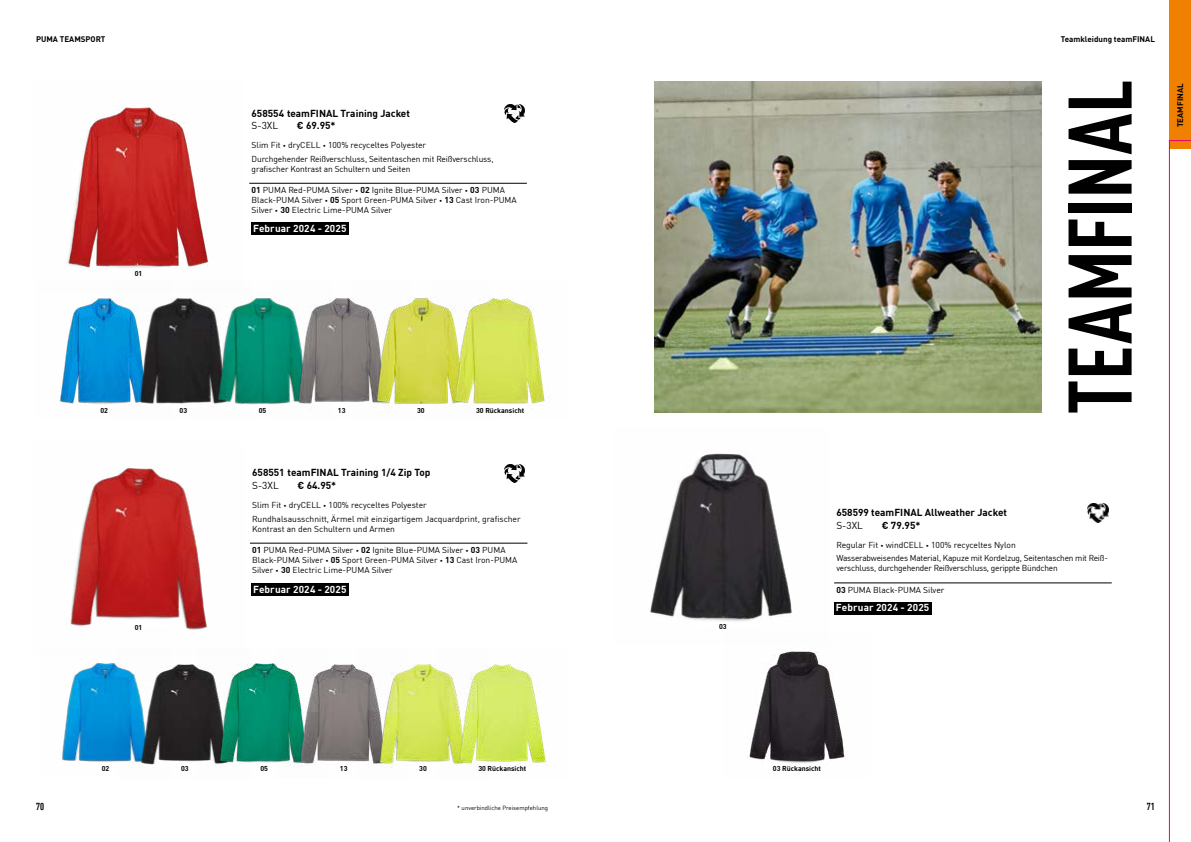
<style>
.page{position:relative;width:1191px;height:842px;background:#fff}
.page>*{position:absolute;margin:0;border:0;box-sizing:border-box;transform-origin:0 0}
.t1{font:700 condensed 88.5px "FFDI Nfor PUMA";letter-spacing:-.005em;color:#000}
.t2{font:700 10px "FFDI Nfor PUMA";color:#000}
.t3{font:700 10px "FFDI Nfor PUMA";letter-spacing:.01em;color:#fff}
.t4{font:10px "FFDI Nfor PUMA";color:#000}
.t5{font:700 condensed 10px "FFDI Nfor PUMA";color:#000}
.t6{font:8.5px/10px "FFDI Nfor PUMA";color:#000}
.t7{font:8.5px/13.4px "FFDI Nfor PUMA";letter-spacing:-.02em;color:#000}
.t8{font:700 8px "FFDI Nfor PUMA";color:#000}
.t9{font:700 7px "FFDI Nfor PUMA";color:#000}
.t10{font:6px "FFDI Nfor PUMA";color:#000}
.s1{font-weight:700;font-size:11px}
.s2{font-weight:700}
</style>
<div class="page">
<img style="left:59px;top:297px;width:56px;height:113px">
<img style="left:115px;top:298px;width:79px;height:106px">
<img style="left:194px;top:298px;width:79px;height:107px">
<img style="left:273px;top:297px;width:79px;height:113px">
<img style="left:352px;top:297px;width:79px;height:112px">
<img style="left:431px;top:298px;width:120px;height:112px">
<img style="left:70px;top:468px;width:137px;height:162px">
<img style="left:62px;top:663px;width:56px;height:99px">
<img style="left:118px;top:664px;width:81px;height:104px">
<img style="left:199px;top:663px;width:79px;height:103px">
<img style="left:278px;top:664px;width:80px;height:104px">
<img style="left:650px;top:453px;width:142px;height:168px">
<img style="left:747px;top:648px;width:101px;height:115px">
<img style="left:67px;top:107px;width:141px;height:161px">
<img style="left:358px;top:664px;width:79px;height:104px">
<img style="left:437px;top:664px;width:109px;height:103px">
<img style="left:654px;top:81px;width:387px;height:332px">
<hr style="left:249px;top:183px;width:278px;height:1px;background:#000">
<hr style="left:250px;top:543px;width:277px;height:1px;background:#000">
<hr style="left:834px;top:583px;width:277px;height:1px;background:#000">
<img style="left:1087px;top:504px;width:21px;height:18px">
<img style="left:504px;top:104px;width:21px;height:19px">
<img style="left:504px;top:464px;width:21px;height:18px">
<div style="left:251px;top:223px;width:98px;height:12px;background:#000"></div>
<div style="left:251px;top:583px;width:98px;height:12px;background:#000"></div>
<div style="left:834px;top:602px;width:97px;height:12px;background:#000"></div>
<div style="left:1169px;top:0;width:22px;height:149px;background:#f08100"></div>
<svg style="left:1169px;top:140px;width:22px;height:702px"></svg>
<p class="t8" style="left:36px;top:33px;width:71px">PUMA TEAMSPORT</p>
<p class="t9" style="left:135px;top:268px;width:9px">01</p>
<p class="t9" style="left:100px;top:405px;width:9px">02</p>
<p class="t9" style="left:180px;top:405px;width:9px">03</p>
<p class="t9" style="left:135px;top:622px;width:9px">01</p>
<p class="t2" style="left:251px;top:105px;width:160px">658554 teamFINAL Training Jacket</p>
<p class="t4" style="left:251px;top:118px;width:28px">S-3XL</p>
<p class="t2" style="left:297px;top:118px;width:40px">€ 69.95*</p>
<p class="t6" style="left:251px;top:138px;width:243px;line-height:13.4px">Slim Fit <span class="s1">·</span> dryCELL <span class="s1">·</span> 100% recyceltes Polyester<br>Durchgehender Reißverschluss, Seitentaschen mit Reißverschluss,</p>
<p class="t6" style="left:251px;top:163px;width:160px">grafischer Kontrast an Schultern und Seiten</p>
<p class="t6" style="left:251px;top:185px;width:267px"><span class="s2">01</span> PUMA Red-PUMA Silver <span class="s1">·</span> <span class="s2">02</span> Ignite Blue-PUMA Silver <span class="s1">·</span> <span class="s2">03</span> PUMA<br>Black-PUMA Silver <span class="s1">·</span> <span class="s2">05</span> Sport Green-PUMA Silver <span class="s1">·</span> <span class="s2">13</span> Cast Iron-PUMA<br>Silver <span class="s1">·</span> <span class="s2">30</span> Electric Lime-PUMA Silver</p>
<p class="t3" style="left:253px;top:221px;width:95px">Februar 2024 - 2025</p>
<p class="t9" style="left:259px;top:405px;width:9px">05</p>
<p class="t9" style="left:338px;top:405px;width:9px">13</p>
<p class="t9" style="left:417px;top:405px;width:9px">30</p>
<p class="t9" style="left:476px;top:405px;width:50px">30 Rückansicht</p>
<p class="t2" style="left:252px;top:465px;width:180px">658551 teamFINAL Training 1/4 Zip Top</p>
<p class="t4" style="left:252px;top:478px;width:28px">S-3XL</p>
<p class="t2" style="left:297px;top:478px;width:40px">€ 64.95*</p>
<p class="t6" style="left:252px;top:498px;width:270px;line-height:13.4px">Slim Fit <span class="s1">·</span> dryCELL <span class="s1">·</span> 100% recyceltes Polyester<br>Rundhalsausschnitt, Ärmel mit einzigartigem Jacquardprint, grafischer</p>
<p class="t6" style="left:252px;top:523px;width:144px">Kontrast an den Schultern und Armen</p>
<p class="t6" style="left:252px;top:544px;width:267px"><span class="s2">01</span> PUMA Red-PUMA Silver <span class="s1">·</span> <span class="s2">02</span> Ignite Blue-PUMA Silver <span class="s1">·</span> <span class="s2">03</span> PUMA<br>Black-PUMA Silver <span class="s1">·</span> <span class="s2">05</span> Sport Green-PUMA Silver <span class="s1">·</span> <span class="s2">13</span> Cast Iron-PUMA<br>Silver <span class="s1">·</span> <span class="s2">30</span> Electric Lime-PUMA Silver</p>
<p class="t3" style="left:253px;top:581px;width:95px">Februar 2024 - 2025</p>
<p class="t9" style="left:719px;top:621px;width:9px">03</p>
<p class="t8" style="left:1060px;top:33px;width:96px">Teamkleidung teamFINAL</p>
<h1 class="t1" style="left:1035px;top:414px;width:336px;rotate:-90deg">TEAMFINAL</h1>
<p class="t8" style="left:1174px;top:127px;width:46px;rotate:-90deg">TEAMFINAL</p>
<p class="t2" style="left:836px;top:505px;width:172px">658599 teamFINAL Allweather Jacket</p>
<p class="t4" style="left:836px;top:518px;width:28px">S-3XL</p>
<p class="t2" style="left:881px;top:517px;width:40px">€ 79.95*</p>
<p class="t7" style="left:836px;top:538px;width:273px">Regular Fit <span class="s1">·</span> windCELL <span class="s1">·</span> 100% recyceltes Nylon<br>Wasserabweisendes Material, Kapuze mit Kordelzug, Seitentaschen mit Reiß-</p>
<p class="t7" style="left:836px;top:561px;width:223px">verschluss, durchgehender Reißverschluss, gerippte Bündchen</p>
<p class="t6" style="left:836px;top:584px;width:109px"><span class="s2">03</span> PUMA Black-PUMA Silver</p>
<p class="t3" style="left:836px;top:600px;width:95px">Februar 2024 - 2025</p>
<p class="t9" style="left:102px;top:763px;width:9px">02</p>
<p class="t9" style="left:181px;top:763px;width:9px">03</p>
<p class="t9" style="left:260px;top:763px;width:9px">05</p>
<p class="t9" style="left:340px;top:763px;width:9px">13</p>
<p class="t9" style="left:773px;top:763px;width:50px">03 Rückansicht</p>
<p class="t9" style="left:419px;top:763px;width:9px">30</p>
<p class="t9" style="left:478px;top:763px;width:50px">30 Rückansicht</p>
<p class="t5" style="left:36px;top:799px;width:10px">70</p>
<p class="t5" style="left:1147px;top:799px;width:9px">71</p>
<p class="t10" style="left:457px;top:803px;width:92px">* unverbindliche Preisempfehlung</p>
</div>
